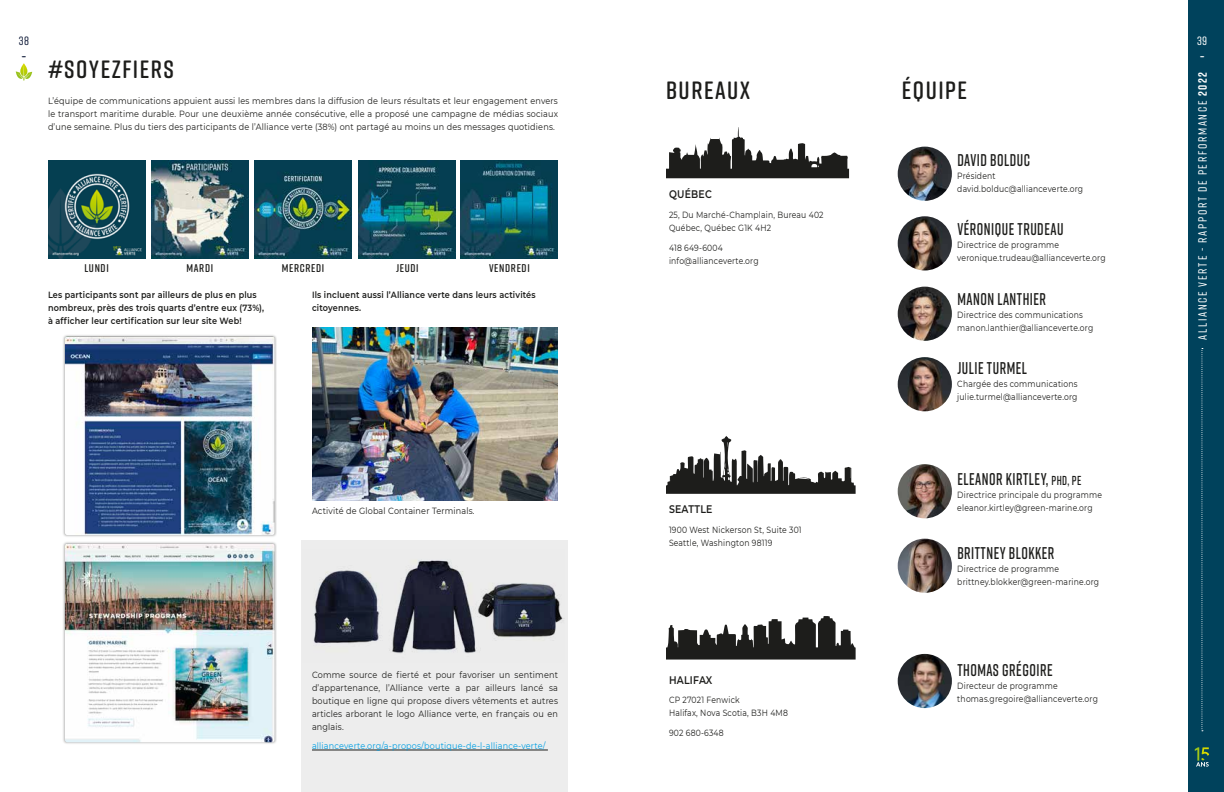
<style>
.page{position:relative;width:1224px;height:792px;background:#fff}
.page>*{position:absolute;margin:0;border:0;box-sizing:border-box;transform-origin:0 0}
.t1{font:600 25px "Rift Soft";letter-spacing:.06em;color:#1d1d1b}
.t2{font:600 17px "Rift";letter-spacing:.035em;color:#1d1d1b;scale:.85 1}
.t3{font:500 12px "Rift Soft";letter-spacing:.14em;color:#fff}
.t4{font:500 12px "Rift Soft";color:#141f3c}
.t5{font:700 12px "Rift Soft";color:#141f3c}
.t6{font:700 12px "Rift Soft";color:#fff}
.t7{font:600 11.2px "Rift Soft";letter-spacing:.06em;color:#1d1d1b}
.t8{font:600 11px "Montserrat";letter-spacing:.025em;color:#1d1d1b;scale:.85 1}
.t9{font:9px "Montserrat";letter-spacing:.025em;color:#1d1d1b;scale:.85 1}
.t10{font:9px/13px "Montserrat";letter-spacing:.025em;color:#1d1d1b;text-align:justify;scale:.9 1}
.t11{font:600 9px/13px "Montserrat";letter-spacing:.02em;color:#1d1d1b;scale:.9 1}
.t12{font:9px "Montserrat";letter-spacing:.02em;color:#009fe3;scale:.9 1}
.s1{font-size:13px}
.s2{font-weight:700}
</style>
<div class="page">
<div style="left:301px;top:540px;width:267px;height:252px;background:#ededed"></div>
<div style="left:1188px;top:0;width:36px;height:792px;background:#00425c"></div>
<svg style="left:16px;top:63px;width:16px;height:18px"></svg>
<svg style="left:1201px;top:348px;width:2px;height:383px"></svg>
<svg style="left:1195px;top:747px;width:14px;height:20px"></svg>
<hr style="left:312px;top:750px;width:236px;height:1px;background:#1d1d1b">
<img style="left:312px;top:327px;width:246px;height:173px">
<img style="left:313px;top:560px;width:251px;height:94px">
<img style="left:461px;top:161px;width:97px;height:97px">
<img style="left:48px;top:161px;width:97px;height:97px">
<img style="left:358px;top:161px;width:97px;height:97px">
<img style="left:151px;top:161px;width:98px;height:97px">
<img style="left:255px;top:161px;width:97px;height:97px">
<div style="left:63px;top:334px;width:214px;height:203px;background:#1d1d1b;opacity:.35"></div>
<img style="left:65px;top:336px;width:210px;height:199px">
<div style="left:63px;top:541px;width:214px;height:203px;background:#1d1d1b;opacity:.35"></div>
<img style="left:65px;top:544px;width:210px;height:198px">
<svg style="left:666px;top:616px;width:190px;height:44px"></svg>
<svg style="left:666px;top:436px;width:190px;height:58px"></svg>
<svg style="left:666px;top:127px;width:183px;height:51px"></svg>
<img style="left:898px;top:147px;width:54px;height:54px;border-radius:27px">
<img style="left:898px;top:216px;width:54px;height:54px;border-radius:27px">
<img style="left:898px;top:287px;width:54px;height:54px;border-radius:27px">
<img style="left:898px;top:357px;width:54px;height:54px;border-radius:27px">
<img style="left:898px;top:464px;width:54px;height:54px;border-radius:27px">
<img style="left:898px;top:539px;width:54px;height:54px;border-radius:27px">
<img style="left:898px;top:654px;width:54px;height:54px;border-radius:27px">
<h3 class="t4" style="left:19px;top:33px;width:12px">38</h3>
<h3 class="t5" style="left:22px;top:49px;width:6px">–</h3>
<p class="t1" style="left:48px;top:52px;width:127px">#SOYEZFIERS</p>
<p class="t10" style="left:48px;top:93px;width:568px">L’équipe de communications appuient aussi les membres dans la diffusion de leurs résultats et leur engagement envers le transport maritime durable. Pour une deuxième année consécutive, elle a proposé une campagne de médias sociaux d’une semaine. Plus du tiers des participants de l’Alliance verte (38%) ont partagé au moins un des messages quotidiens.</p>
<p class="t7" style="left:84px;top:260px;width:26px">LUNDI</p>
<p class="t7" style="left:186px;top:260px;width:28px">MARDI</p>
<p class="t7" style="left:282px;top:260px;width:44px">MERCREDI</p>
<p class="t7" style="left:396px;top:260px;width:24px">JEUDI</p>
<p class="t7" style="left:489px;top:260px;width:42px">VENDREDI</p>
<p class="t11" style="left:312px;top:288px;width:250px">Ils incluent aussi l’Alliance verte dans leurs activités citoyennes.</p>
<p class="t11" style="left:48px;top:288px;width:242px">Les participants sont par ailleurs de plus en plus nombreux, près des trois quarts d’entre eux (73%), à afficher leur certification sur leur site Web!</p>
<p class="t10" style="left:312px;top:504px;width:182px">Activité de Global Container Terminals.</p>
<p class="t10" style="left:312px;top:668px;width:275px">Comme source de fierté et pour favoriser un sentiment d’appartenance, l’Alliance verte a par ailleurs lancé sa boutique en ligne qui propose divers vêtements et autres articles arborant le logo Alliance verte, en français ou en anglais.</p>
<p class="t12" style="left:312px;top:740px;width:261px">allianceverte.org/a-propos/boutique-de-l-alliance-verte/</p>
<p class="t1" style="left:666px;top:72px;width:86px">BUREAUX</p>
<p class="t8" style="left:669px;top:187px;width:52px">QUÉBEC</p>
<p class="t9" style="left:669px;top:209px;width:183px">25, Du Marché-Champlain, Bureau 402</p>
<p class="t9" style="left:669px;top:222px;width:122px">Québec, Québec G1K 4H2</p>
<p class="t9" style="left:669px;top:241px;width:65px">418 649-6004</p>
<p class="t9" style="left:669px;top:254px;width:107px">info@allianceverte.org</p>
<p class="t8" style="left:669px;top:501px;width:53px">SEATTLE</p>
<p class="t9" style="left:669px;top:523px;width:158px">1900 West Nickerson St, Suite 301</p>
<p class="t9" style="left:669px;top:536px;width:123px">Seattle, Washington 98119</p>
<p class="t8" style="left:669px;top:672px;width:53px">HALIFAX</p>
<p class="t9" style="left:669px;top:694px;width:85px">CP 27021 Fenwick</p>
<p class="t9" style="left:669px;top:707px;width:141px">Halifax, Nova Scotia, B3H 4M8</p>
<p class="t9" style="left:669px;top:726px;width:66px">902 680-6348</p>
<p class="t1" style="left:902px;top:72px;width:67px">ÉQUIPE</p>
<p class="t2" style="left:957px;top:148px;width:87px">DAVID BOLDUC</p>
<p class="t9" style="left:957px;top:170px;width:47px">Président</p>
<p class="t9" style="left:957px;top:183px;width:150px">david.bolduc@allianceverte.org</p>
<p class="t2" style="left:957px;top:217px;width:126px">VÉRONIQUE TRUDEAU</p>
<p class="t9" style="left:957px;top:239px;width:121px">Directrice de programme</p>
<p class="t9" style="left:957px;top:252px;width:176px">veronique.trudeau@allianceverte.org</p>
<p class="t2" style="left:957px;top:287px;width:106px">MANON LANTHIER</p>
<p class="t9" style="left:957px;top:309px;width:149px">Directrice des communications</p>
<p class="t9" style="left:957px;top:322px;width:161px">manon.lanthier@allianceverte.org</p>
<p class="t2" style="left:957px;top:356px;width:83px">JULIE TURMEL</p>
<p class="t9" style="left:957px;top:378px;width:143px">Chargée des communications</p>
<p class="t9" style="left:957px;top:391px;width:143px">julie.turmel@allianceverte.org</p>
<p class="t2" style="left:957px;top:467px;width:147px">ELEANOR KIRTLEY, <span class="s1">PHD, PE</span></p>
<p class="t9" style="left:957px;top:488px;width:172px">Directrice principale du programme</p>
<p class="t9" style="left:957px;top:501px;width:161px">eleanor.kirtley@green-marine.org</p>
<p class="t2" style="left:957px;top:541px;width:116px">BRITTNEY BLOKKER</p>
<p class="t9" style="left:957px;top:562px;width:121px">Directrice de programme</p>
<p class="t9" style="left:957px;top:575px;width:168px">brittney.blokker@green-marine.org</p>
<p class="t2" style="left:957px;top:658px;width:114px">THOMAS GRÉGOIRE</p>
<p class="t9" style="left:957px;top:679px;width:120px">Directeur de programme</p>
<p class="t9" style="left:957px;top:692px;width:167px">thomas.gregoire@allianceverte.org</p>
<h3 class="t3" style="left:1197px;top:33px;width:12px">39</h3>
<h3 class="t6" style="left:1200px;top:49px;width:6px">–</h3>
<h3 class="t3" style="left:1194px;top:340px;width:269px;rotate:-90deg">ALLIANCE VERTE - RAPPORT DE PERFORMANCE <span class="s2">2022</span></h3>
</div>
